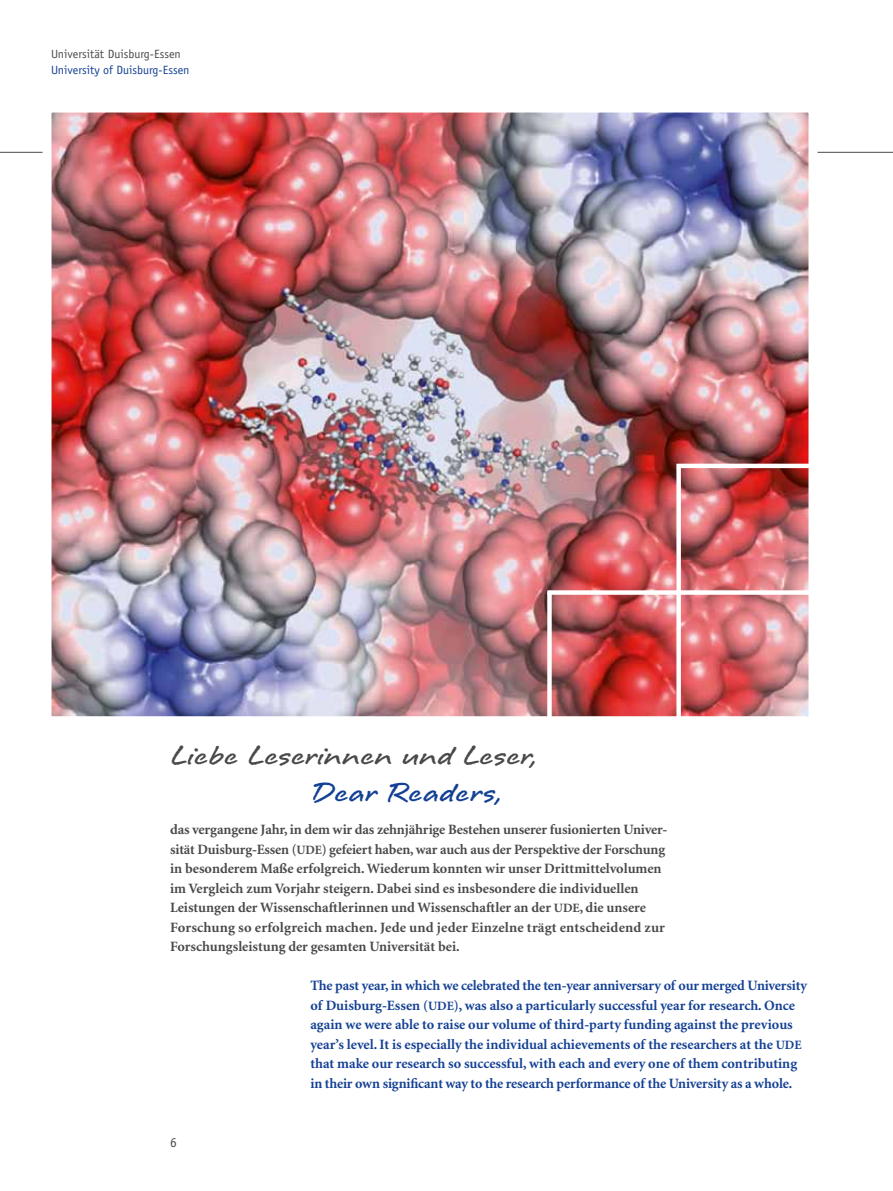
<style>
.page{position:relative;width:893px;height:1191px;background:#fff}
.page>*{position:absolute;margin:0;border:0;box-sizing:border-box;transform-origin:0 0}
.t1{font:700 36px "Longhand";color:#494948}
.t2{font:700 36px "Longhand";letter-spacing:.005em;color:#134094}
.t3{font:700 14.25px/19.5px "Minion";color:#494948}
.t4{font:700 14.25px/19.5px "Minion";color:#134094}
.t5{font:13.5px "Officina Sans";color:#494948}
.t6{font:12px "Officina Sans";color:#134094}
.t7{font:12px "Officina Sans";color:#494948}
.s1{font-size:12.75px}
</style>
<div class="page">
<hr style="left:0;top:152px;width:893px;height:1px;background:#494948">
<img style="left:38px;top:112px;width:784px;height:605px">
<div style="left:679px;top:590px;width:131px;height:5px;background:#fff"></div>
<div style="left:547px;top:590px;width:134px;height:5px;background:#fff"></div>
<hr style="left:676px;top:464px;width:134px;height:4px;background:#fff">
<div style="left:676px;top:467px;width:5px;height:125px;background:#fff"></div>
<div style="left:547px;top:592px;width:5px;height:125px;background:#fff"></div>
<div style="left:676px;top:592px;width:5px;height:125px;background:#fff"></div>
<p class="t7" style="left:51px;top:47px;width:131px">Universität Duisburg-Essen</p>
<p class="t6" style="left:51px;top:62px;width:140px">University of Duisburg-Essen</p>
<h1 class="t1" style="left:170px;top:737px;width:368px">Liebe Leserinnen und Leser,</h1>
<h1 class="t2" style="left:310px;top:774px;width:193px">Dear Readers,</h1>
<p class="t3" style="left:170px;top:820px;width:499px">das vergangene Jahr, in dem wir das zehnjährige Bestehen unserer fusionierten Univer&shy;sität Duisburg-Essen (<span class="s1">UDE</span>) gefeiert haben, war auch aus der Perspektive der Forschung in besonderem Maße erfolgreich. Wiederum konnten wir unser Drittmittelvolumen im Vergleich zum Vorjahr steigern. Dabei sind es insbesondere die individuellen Leistungen der Wissenschaftlerinnen und Wissenschaftler an der <span class="s1">UDE</span>, die unsere Forschung so erfolgreich machen. Jede und jeder Einzelne trägt entscheidend zur Forschungsleistung der gesamten Universität bei.</p>
<p class="t4" style="left:310px;top:976px;width:498px">The past year, in which we celebrated the ten-year anniversary of our merged University of Duisburg-Essen (<span class="s1">UDE</span>), was also a particularly successful year for research. Once again we were able to raise our volume of third-party funding against the previous year’s level. It is especially the individual achievements of the researchers at the <span class="s1">UDE </span>that make our research so successful, with each and every one of them contributing in their own significant way to the research performance of the University as a whole.</p>
<p class="t5" style="left:170px;top:1134px;width:8px">6</p>
</div>
